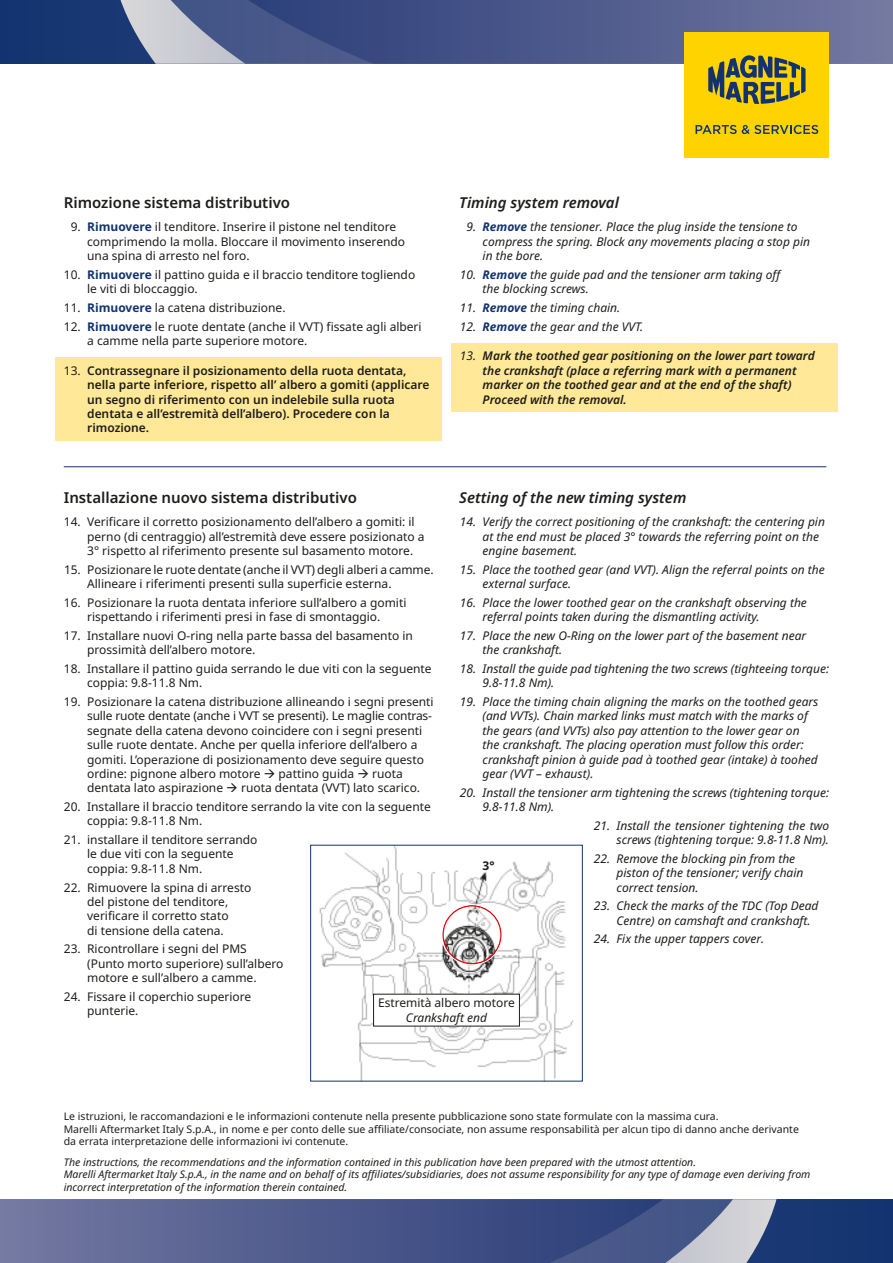
<style>
.page{position:relative;width:893px;height:1263px;background:#fff}
.page>*{position:absolute;margin:0;border:0;box-sizing:border-box;transform-origin:0 0}
.t1{font:600 15px "Noto Sans";color:#1d1d1b}
.t2{font:italic 600 15px "Noto Sans";color:#1d1d1b}
.t3{font:12px/14.4px "Noto Sans";color:#1d1d1b}
.t4{font:italic 12px/14.4px "Noto Sans";color:#1d1d1b}
.t5{font:600 12px/14.4px "Noto Sans";color:#1d1d1b}
.t6{font:italic 600 12px/14.4px "Noto Sans";color:#1d1d1b}
.t7{font:700 12px "Noto Sans";color:#1d1d1b}
.t8{font:italic 10.5px/12.6px "Noto Sans";color:#1d1d1b}
.t9{font:10.5px/12.6px "Noto Sans";color:#1d1d1b}
.s1{font-weight:700;color:#133370}
.s2{font-weight:400}
</style>
<div class="page">
<div style="left:0;top:1199px;width:893px;height:64px;background:#163672"></div>
<svg style="left:733px;top:1199px;width:43px;height:64px"></svg>
<svg style="left:663px;top:1199px;width:70px;height:64px;background:#7f89a8"></svg>
<svg style="left:0;top:1199px;width:663px;height:64px;background:#4f5b8d"></svg>
<div style="left:0;top:0;width:893px;height:64px;background:#163672"></div>
<svg style="left:120px;top:0;width:40px;height:64px"></svg>
<svg style="left:160px;top:0;width:69px;height:64px;background:#989fb6"></svg>
<div style="left:685px;top:32px;width:144px;height:125px;background:#ffd300"></div>
<svg style="left:229px;top:0;width:664px;height:104px"></svg>
<svg style="left:695px;top:125px;width:123px;height:9px"></svg>
<div style="left:451px;top:343px;width:387px;height:69px;background:#ffe897"></div>
<div style="left:55px;top:358px;width:387px;height:83px;background:#ffe897"></div>
<hr style="left:64px;top:466px;width:762px;height:1px;background:#133370">
<img style="left:319px;top:847px;width:255px;height:232px">
<div style="left:310px;top:845px;width:273px;height:236px;border:1px solid #133370"></div>
<div style="left:374px;top:994px;width:145px;height:32px;background:#fff"></div>
<div style="left:442px;top:905px;width:60px;height:59px;border:2px solid #e30613;border-radius:50%"></div>
<div style="left:441px;top:904px;width:61px;height:61px;border:1px solid #fff;border-radius:50%"></div>
<p class="t1" style="left:64px;top:192px;width:228px">Rimozione sistema distributivo</p>
<p class="t3" style="left:87px;top:220px;width:319px;text-indent:-16px">9. <span class="s1">Rimuovere</span> il tenditore. Inserire il pistone nel tenditore comprimendo la molla. Bloccare il movimento inserendo una spina di arresto nel foro.</p>
<p class="t3" style="left:87px;top:268px;width:330px;text-indent:-23px">10. <span class="s1">Rimuovere</span> il pattino guida e il braccio tenditore togliendo le viti di bloccaggio.</p>
<p class="t3" style="left:64px;top:301px;width:223px">11. <span class="s1">Rimuovere</span> la catena distribuzione.</p>
<p class="t3" style="left:87px;top:319px;width:336px;text-indent:-23px">12. <span class="s1">Rimuovere</span> le ruote dentate (anche il VVT) fissate agli alberi a camme nella parte superiore motore.</p>
<p class="t5" style="left:87px;top:363px;width:344px;text-indent:-23px"><span class="s2">13.</span> Contrassegnare il posizionamento della ruota dentata, nella parte inferiore, rispetto all’ albero a gomiti (applicare un segno di riferimento con un indelebile sulla ruota dentata e all’estremità dell’albero). Procedere con la rimozione.</p>
<p class="t2" style="left:459px;top:192px;width:161px">Timing system removal</p>
<p class="t4" style="left:483px;top:220px;width:329px;text-indent:-16px">9. <span class="s1">Remove</span> the tensioner. Place the plug inside the tensione to compress the spring. Block any movements placing a stop pin in the bore.</p>
<p class="t4" style="left:483px;top:267px;width:299px;text-indent:-23px">10. <span class="s1">Remove</span> the guide pad and the tensioner arm taking off the blocking screws.</p>
<p class="t4" style="left:460px;top:300px;width:162px">11. <span class="s1">Remove</span> the timing chain.</p>
<p class="t4" style="left:460px;top:319px;width:185px">12. <span class="s1">Remove</span> the gear and the VVT.</p>
<p class="t6" style="left:483px;top:349px;width:334px;text-indent:-23px"><span class="s2">13.</span> Mark the toothed gear positioning on the lower part toward the crankshaft (place a referring mark with a permanent marker on the toothed gear and at the end of the shaft)<br>Proceed with the removal.</p>
<p class="t2" style="left:459px;top:487px;width:229px">Setting of the new timing system</p>
<p class="t4" style="left:483px;top:515px;width:344px;text-indent:-23px">14. Verify the correct positioning of the crankshaft: the centering pin at the end must be placed 3° towards the referring point on the engine basement.</p>
<p class="t4" style="left:483px;top:562px;width:344px;text-indent:-23px">15. Place the toothed gear (and VVT). Align the referral points on the external surface.</p>
<p class="t4" style="left:483px;top:595px;width:326px;text-indent:-23px">16. Place the lower toothed gear on the crankshaft observing the referral points taken during the dismantling activity.</p>
<p class="t4" style="left:483px;top:628px;width:325px;text-indent:-23px">17. Place the new O-Ring on the lower part of the basement near the crankshaft.</p>
<p class="t4" style="left:483px;top:661px;width:348px;text-indent:-23px">18. Install the guide pad tightening the two screws (tighteeing torque:<br>9.8-11.8 Nm).</p>
<p class="t4" style="left:483px;top:694px;width:337px;text-indent:-23px">19. Place the timing chain aligning the marks on the toothed gears (and VVTs). Chain marked links must match with the marks of the gears (and VVTs) also pay attention to the lower gear on the crankshaft. The placing operation must follow this order: crankshaft pinion à guide pad à toothed gear (intake) à toohed gear (VVT – exhaust).</p>
<p class="t4" style="left:483px;top:785px;width:348px;text-indent:-23px">20. Install the tensioner arm tightening the screws (tightening torque:<br>9.8-11.8 Nm).</p>
<p class="t4" style="left:594px;top:818px;width:237px;text-align:right">21. Install the tensioner tightening the two screws (tightening torque: 9.8-11.8 Nm).</p>
<p class="t4" style="left:617px;top:851px;width:188px;text-indent:-23px">22. Remove the blocking pin from the piston of the tensioner; verify chain correct tension.</p>
<p class="t4" style="left:617px;top:899px;width:203px;text-indent:-23px">23. Check the marks of the TDC (Top Dead<br>Centre) on camshaft and crankshaft.</p>
<p class="t4" style="left:594px;top:932px;width:172px">24. Fix the upper tappers cover.</p>
<p class="t1" style="left:64px;top:487px;width:295px">Installazione nuovo sistema distributivo</p>
<p class="t3" style="left:87px;top:515px;width:339px;text-indent:-23px">14. Verificare il corretto posizionamento dell’albero a gomiti: il perno (di centraggio) all’estremità deve essere posizionato a<br>3° rispetto al riferimento presente sul basamento motore.</p>
<p class="t3" style="left:87px;top:562px;width:348px;text-indent:-23px">15. Posizionare le ruote dentate (anche il VVT) degli alberi a camme.<br>Allineare i riferimenti presenti sulla superficie esterna.</p>
<p class="t3" style="left:64px;top:595px;width:344px;text-align:center">16. Posizionare la ruota dentata inferiore sull’albero a gomiti rispettando i riferimenti presi in fase di smontaggio.</p>
<p class="t3" style="left:87px;top:628px;width:327px;text-indent:-23px">17. Installare nuovi O-ring nella parte bassa del basamento in prossimità dell’albero motore.</p>
<p class="t3" style="left:87px;top:662px;width:346px;text-indent:-23px">18. Installare il pattino guida serrando le due viti con la seguente coppia: 9.8-11.8 Nm.</p>
<p class="t3" style="left:87px;top:695px;width:348px;text-indent:-23px">19. Posizionare la catena distribuzione allineando i segni presenti sulle ruote dentate (anche i VVT se presenti). Le maglie contras&shy;segnate della catena devono coincidere con i segni presenti sulle ruote dentate. Anche per quella inferiore dell’albero a gomiti. L’operazione di posizionamento deve seguire questo ordine: pignone albero motore → pattino guida → ruota dentata lato aspirazione → ruota dentata (VVT) lato scarico.</p>
<p class="t3" style="left:87px;top:800px;width:345px;text-indent:-23px">20. Installare il braccio tenditore serrando la vite con la seguente coppia: 9.8-11.8 Nm.</p>
<p class="t3" style="left:87px;top:833px;width:172px;text-indent:-23px">21. installare il tenditore serrando le due viti con la seguente coppia: 9.8-11.8 Nm.</p>
<p class="t3" style="left:64px;top:880px;width:189px;text-align:center">22. Rimuovere la spina di arresto del pistone del tenditore, verificare il corretto stato<br>di tensione della catena.</p>
<p class="t3" style="left:87px;top:942px;width:198px;text-indent:-23px">23. Ricontrollare i segni del PMS (Punto morto superiore) sull’albero motore e sull’albero a camme.</p>
<p class="t3" style="left:87px;top:989px;width:166px;text-indent:-23px">24. Fissare il coperchio superiore punterie.</p>
<p class="t7" style="left:483px;top:857px;width:13px">3°</p>
<p class="t3" style="left:378px;top:996px;width:138px">Estremità albero motore</p>
<p class="t4" style="left:406px;top:1010px;width:83px">Crankshaft end</p>
<p class="t9" style="left:64px;top:1110px;width:737px">Le istruzioni, le raccomandazioni e le informazioni contenute nella presente pubblicazione sono state formulate con la massima cura.<br>Marelli Aftermarket Italy S.p.A., in nome e per conto delle sue affiliate/consociate, non assume responsabilità per alcun tipo di danno anche derivante da errata interpretazione delle informazioni ivi contenute.</p>
<p class="t8" style="left:64px;top:1155px;width:748px">The instructions, the recommendations and the information contained in this publication have been prepared with the utmost attention.<br>Marelli Aftermarket Italy S.p.A., in the name and on behalf of its affiliates/subsidiaries, does not assume responsibility for any type of damage even deriving from incorrect interpretation of the information therein contained.</p>
</div>
